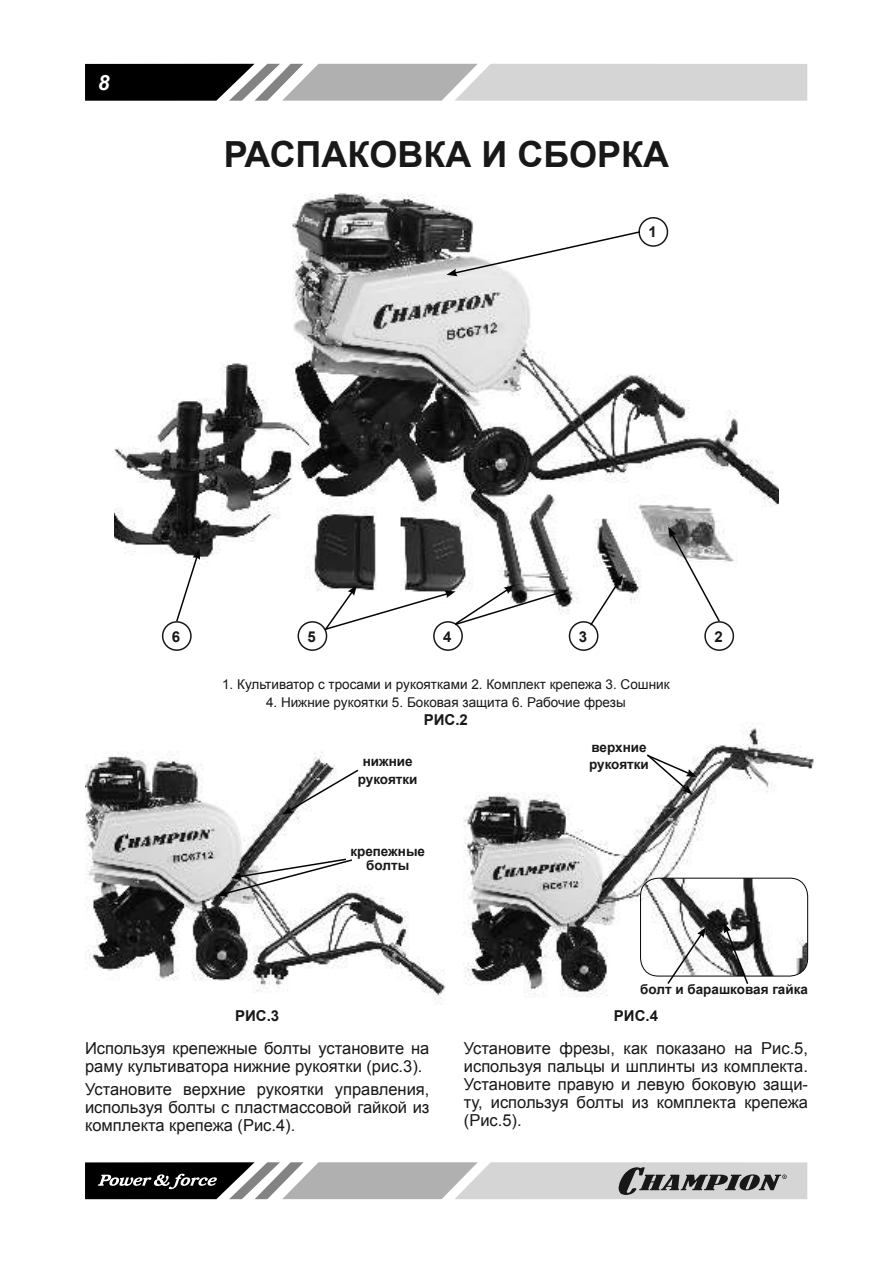
<style>
.page{position:relative;width:893px;height:1263px;background:#fff}
.page>*{position:absolute;margin:0;border:0;box-sizing:border-box;transform-origin:0 0}
.t1{font:700 36px "Arial";color:#181818}
.t2{font:italic 700 21px "Arial";color:#fff}
.t3{font:16.5px/18px "Arial";color:#181818;text-align:justify}
.t4{font:700 15px "Arial";color:#181818}
.t5{font:13.5px "Arial";color:#181818}
.t6{font:700 13.5px/17.7px "Arial";color:#181818;text-align:center}
</style>
<div class="page">
<svg style="left:85px;top:64px;width:722px;height:37px;background:#a1a1a1"></svg>
<svg style="left:85px;top:1162px;width:722px;height:37px;background:#9b9b9b"></svg>
<img style="left:114px;top:193px;width:665px;height:412px">
<div style="left:639px;top:218px;width:28px;height:28px;background:#fff;border-radius:50%"></div>
<div style="left:638px;top:217px;width:30px;height:30px;border:2px solid #181818;border-radius:50%"></div>
<div style="left:704px;top:621px;width:30px;height:30px;border:2px solid #181818;border-radius:50%"></div>
<div style="left:569px;top:621px;width:29px;height:30px;border:2px solid #181818;border-radius:50%"></div>
<div style="left:433px;top:621px;width:30px;height:30px;border:2px solid #181818;border-radius:50%"></div>
<div style="left:297px;top:621px;width:30px;height:30px;border:2px solid #181818;border-radius:50%"></div>
<div style="left:162px;top:621px;width:30px;height:30px;border:2px solid #181818;border-radius:50%"></div>
<svg style="left:446px;top:230px;width:196px;height:46px"></svg>
<svg style="left:175px;top:549px;width:25px;height:74px"></svg>
<svg style="left:323px;top:585px;width:246px;height:47px"></svg>
<svg style="left:589px;top:575px;width:34px;height:52px"></svg>
<svg style="left:668px;top:527px;width:53px;height:96px"></svg>
<img style="left:85px;top:751px;width:361px;height:254px">
<svg style="left:282px;top:768px;width:78px;height:47px"></svg>
<svg style="left:217px;top:857px;width:137px;height:40px"></svg>
<img style="left:463px;top:722px;width:351px;height:275px">
<img style="left:640px;top:878px;width:168px;height:98px">
<div style="left:640px;top:878px;width:168px;height:98px;border:1px solid #050505;border-radius:18px"></div>
<svg style="left:645px;top:753px;width:52px;height:42px"></svg>
<svg style="left:666px;top:927px;width:40px;height:58px"></svg>
<svg style="left:724px;top:922px;width:25px;height:64px"></svg>
<p class="t2" style="left:98px;top:70px;width:13px">8</p>
<h1 class="t1" style="left:224px;top:130px;width:447px">РАСПАКОВКА И СБОРКА</h1>
<p class="t4" style="left:648px;top:223px;width:10px">1</p>
<p class="t4" style="left:172px;top:628px;width:10px">6</p>
<p class="t4" style="left:308px;top:628px;width:10px">5</p>
<p class="t4" style="left:443px;top:628px;width:10px">4</p>
<p class="t4" style="left:579px;top:628px;width:10px">3</p>
<p class="t4" style="left:714px;top:628px;width:10px">2</p>
<p class="t5" style="left:222px;top:676px;width:449px">1. Культиватор с тросами и рукоятками 2. Комплект крепежа 3. Сошник</p>
<p class="t5" style="left:266px;top:693px;width:361px">4. Нижние рукоятки 5. Боковая защита 6. Рабочие фрезы</p>
<p class="t4" style="left:424px;top:709px;width:46px">РИС.2</p>
<p class="t4" style="left:235px;top:1006px;width:46px">РИС.3</p>
<p class="t6" style="left:358px;top:753px;width:61px">нижние рукоятки</p>
<p class="t6" style="left:350px;top:845px;width:76px;line-height:13.5px">крепежные болты</p>
<p class="t6" style="left:589px;top:738px;width:61px;text-align:left">верхние рукоятки</p>
<p class="t6" style="left:640px;top:980px;width:169px">болт и барашковая гайка</p>
<p class="t4" style="left:614px;top:1006px;width:46px">РИС.4</p>
<p class="t3" style="left:85px;top:1040px;width:346px">Используя крепежные болты установите на раму культиватора нижние рукоятки (рис.3).</p>
<p class="t3" style="left:85px;top:1080px;width:346px">Установите верхние рукоятки управления, используя болты с пластмассовой гайкой из комплекта крепежа (Рис.4).</p>
<p class="t3" style="left:464px;top:1040px;width:346px">Установите фрезы, как показано на Рис.5, используя пальцы и шплинты из комплекта.<br>Установите правую и левую боковую защи&shy;ту, используя болты из комплекта крепежа (Рис.5).</p>
</div>
